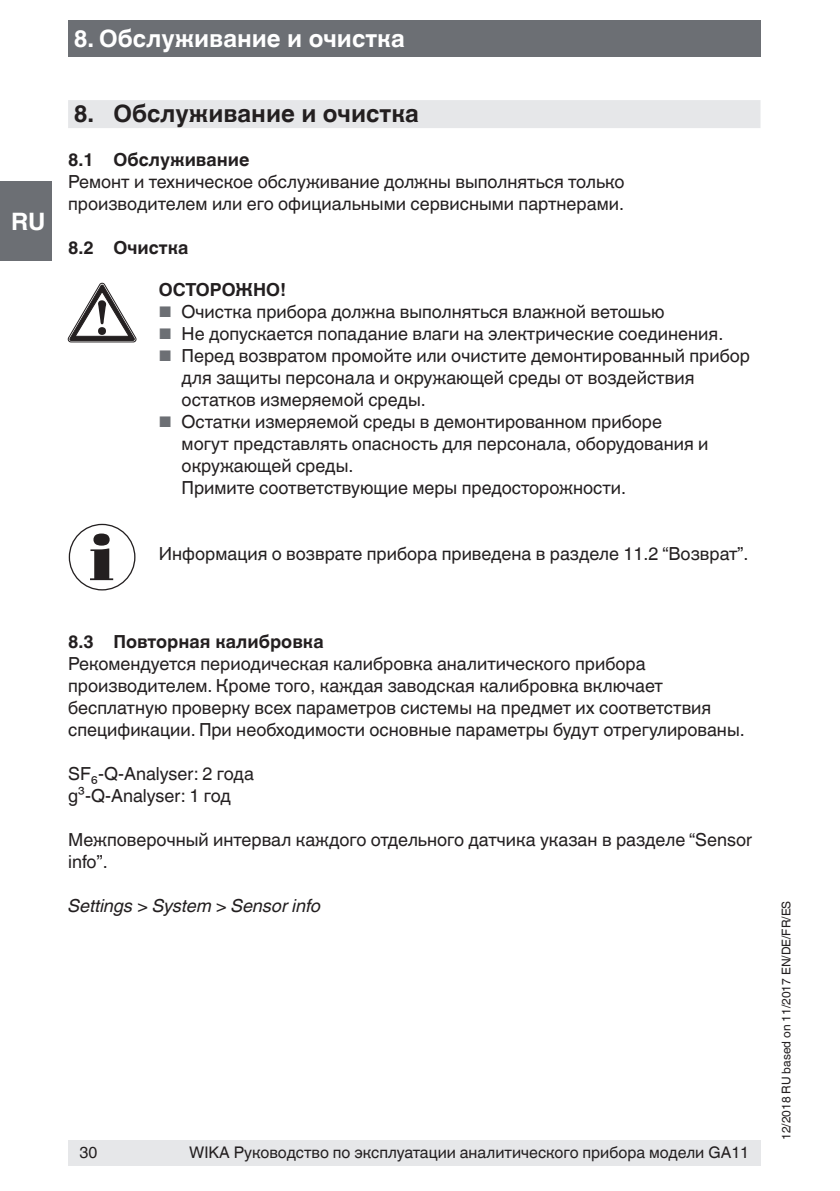
<style>
.page{position:relative;width:840px;height:1191px;background:#fff}
.page>*{position:absolute;margin:0;border:0;box-sizing:border-box;transform-origin:0 0}
.t1{font:700 24px "Helvetica World";color:#fff}
.t2{font:700 24px "Helvetica World";color:#231f20}
.t3{font:18px/22px "Helvetica World";color:#231f20}
.t4{font:700 18px "Helvetica World";color:#231f20}
.t5{font:italic 18px "Helvetica World";color:#231f20}
.t6{font:16px "Helvetica World";color:#231f20}
.t7{font:12px "Helvetica World";color:#231f20}
.s1{font-size:15.4px;color:#6c6f74}
</style>
<div class="page">
<div style="left:68px;top:1140px;width:692px;height:25px;background:#e6e7e9"></div>
<div style="left:68px;top:20px;width:692px;height:37px;background:#6c6f74"></div>
<div style="left:0;top:182px;width:51px;height:79px;background:#6c6f74"></div>
<div style="left:68px;top:100px;width:692px;height:28px;background:#e6e7e9"></div>
<svg style="left:68px;top:283px;width:68px;height:59px"></svg>
<svg style="left:90px;top:533px;width:23px;height:47px"></svg>
<div style="left:69px;top:524px;width:66px;height:66px;border:1px solid #231f20;border-radius:50%"></div>
<h1 class="t1" style="left:11px;top:208px;width:36px">RU</h1>
<h1 class="t1" style="left:74px;top:25px;width:332px">8. Обслуживание и очистка</h1>
<h1 class="t2" style="left:74px;top:100px;width:346px">8. Обслуживание и очистка</h1>
<p class="t4" style="left:68px;top:150px;width:183px">8.1 Обслуживание</p>
<p class="t3" style="left:68px;top:171px;width:557px">Ремонт и техническое обслуживание должны выполняться только производителем или его официальными сервисными партнерами.</p>
<p class="t4" style="left:68px;top:238px;width:122px">8.2 Очистка</p>
<p class="t4" style="left:159px;top:279px;width:129px">ОСТОРОЖНО!</p>
<p class="t3" style="left:159px;top:300px;width:506px"><span class="s1">■</span> Очистка прибора должна выполняться влажной ветошью</p>
<p class="t3" style="left:159px;top:322px;width:565px"><span class="s1">■</span> Не допускается попадание влаги на электрические соединения.</p>
<p class="t3" style="left:181px;top:344px;width:569px;text-indent:-23px"><span class="s1">■</span> Перед возвратом промойте или очистите демонтированный прибор для защиты персонала и окружающей среды от воздействия остатков измеряемой среды.</p>
<p class="t3" style="left:181px;top:410px;width:528px;text-indent:-23px"><span class="s1">■</span> Остатки измеряемой среды в демонтированном приборе могут представлять опасность для персонала, оборудования и окружающей среды.<br>Примите соответствующие меры предосторожности.</p>
<p class="t3" style="left:159px;top:542px;width:591px">Информация о возврате прибора приведена в разделе 11.2 “Возврат”.</p>
<p class="t4" style="left:68px;top:631px;width:257px">8.3 Повторная калибровка</p>
<p class="t3" style="left:68px;top:652px;width:677px">Рекомендуется периодическая калибровка аналитического прибора производителем. Кроме того, каждая заводская калибровка включает бесплатную проверку всех параметров системы на предмет их соответствия спецификации. При необходимости основные параметры будут отрегулированы.</p>
<p class="t3" style="left:68px;top:762px;width:187px">SF₆-Q-Analyser: 2 года g³-Q-Analyser: 1 год</p>
<p class="t3" style="left:68px;top:828px;width:685px">Межповерочный интервал каждого отдельного датчика указан в разделе “Sensor info”.</p>
<p class="t5" style="left:68px;top:895px;width:254px">Settings &gt; System &gt; Sensor info</p>
<p class="t6" style="left:79px;top:1143px;width:19px">30</p>
<p class="t6" style="left:189px;top:1143px;width:561px">WIKA Руководство по эксплуатации аналитического прибора модели GA11</p>
<p class="t7" style="left:778px;top:1140px;width:241px;rotate:-90deg">12/2018 RU based on 11/2017 EN/DE/FR/ES</p>
</div>
